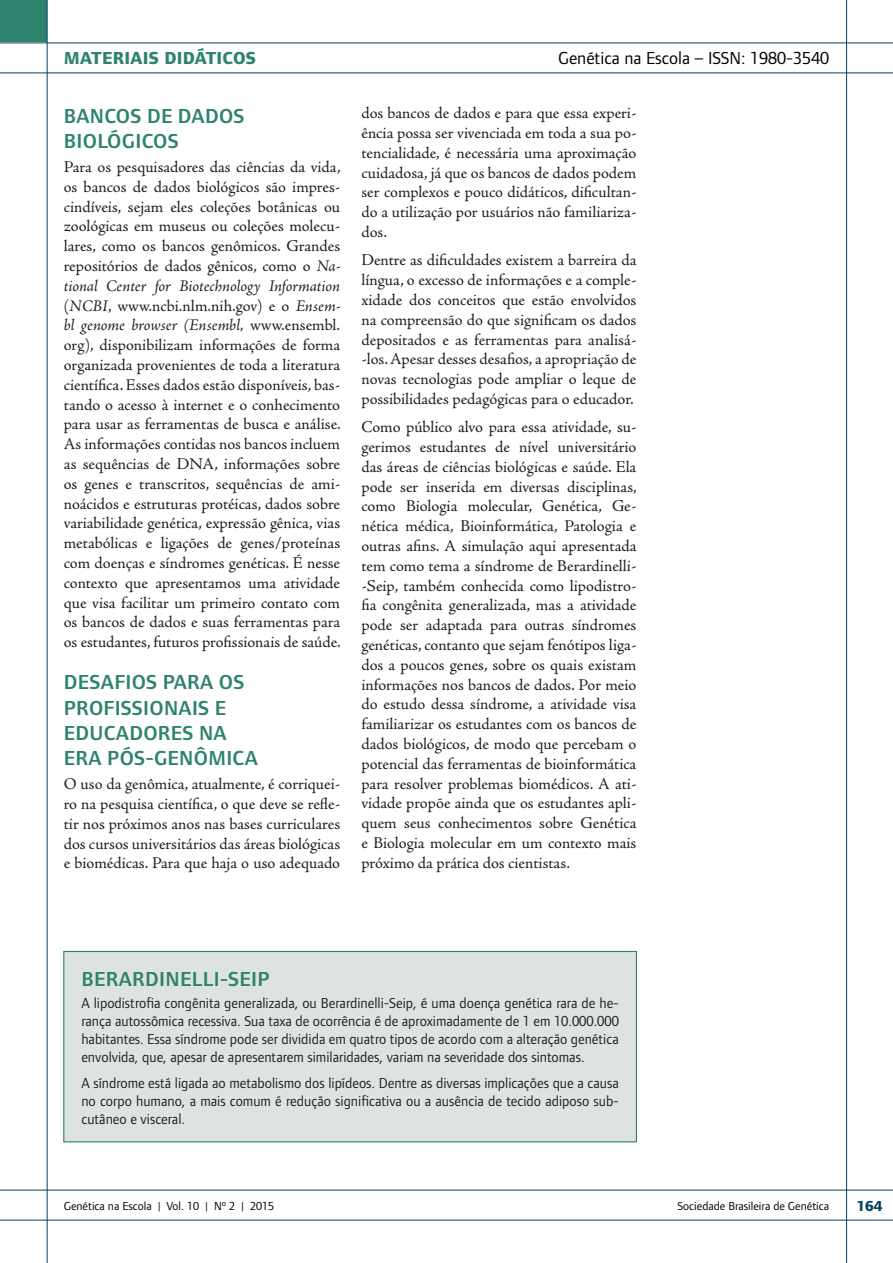
<style>
.page{position:relative;width:893px;height:1263px;background:#fff}
.page>*{position:absolute;margin:0;border:0;box-sizing:border-box;transform-origin:0 0}
.Subtítulo{font:600 21px/25.2px "Foundry Form Sans";letter-spacing:.015em;color:#2e836e}
.t1{font:18px "Foundry Form Sans";color:#000}
.t2{font:800 18px "Foundry Form Sans";letter-spacing:.015em;color:#2e836e}
.Texto{font:16.5px/19.8px "Adobe Jenson Pro";color:#231f20;text-align:justify}
.Legenda{font:15px/18px "Foundry Form Sans";color:#231f20;text-align:justify;scale:.96 1}
.t3{font:800 15px "Foundry Form Sans";color:#014260}
.t4{font:12px "Foundry Form Sans";color:#000}
.s1{font-style:italic}
</style>
<div class="page">
<div style="left:64px;top:951px;width:572px;height:191px;background:#dde4e0"></div>
<div style="left:63px;top:951px;width:574px;height:191px;border:1px solid #2e836e"></div>
<div style="left:0;top:0;width:47px;height:42px;background:#2e836e"></div>
<hr style="left:47px;top:0;width:1px;height:1263px;background:#014260">
<hr style="left:846px;top:0;width:1px;height:1263px;background:#014260">
<hr style="left:0;top:1190px;width:893px;height:1px;background:#014260">
<hr style="left:0;top:1220px;width:893px;height:1px;background:#014260">
<hr style="left:0;top:43px;width:893px;height:1px;background:#014260">
<hr style="left:0;top:73px;width:893px;height:1px;background:#014260">
<p class="t2" style="left:64px;top:48px;width:194px">MATERIAIS DIDÁTICOS</p>
<p class="Subtítulo" style="left:64px;top:103px;width:182px">BANCOS DE DADOS<br>BIOLÓGICOS</p>
<p class="Texto" style="left:64px;top:157px;width:278px">Para os pesquisadores das ciências da vida, os bancos de dados biológicos são impres&shy;cindíveis, sejam eles coleções botânicas ou zoológicas em museus ou coleções molecu&shy;lares, como os bancos genômicos. Grandes repositórios de dados gênicos, como o <span class="s1">Na&shy;tional Center for Biotechnology Information </span>(<span class="s1">NCBI</span>, www.ncbi.nlm.nih.gov) e o <span class="s1">Ensem&shy;bl genome browser (Ensembl,</span> www.ensembl. org), disponibilizam informações de forma organizada provenientes de toda a literatura científica. Esses dados estão disponíveis, bas&shy;tando o acesso à internet e o conhecimento para usar as ferramentas de busca e análise.<br>As informações contidas nos bancos incluem as sequências de DNA, informações sobre os genes e transcritos, sequências de ami&shy;noácidos e estruturas protéicas, dados sobre variabilidade genética, expressão gênica, vias metabólicas e ligações de genes/proteínas com doenças e síndromes genéticas. É nesse contexto que apresentamos uma atividade que visa facilitar um primeiro contato com os bancos de dados e suas ferramentas para os estudantes, futuros profissionais de saúde.</p>
<p class="Subtítulo" style="left:64px;top:670px;width:195px">DESAFIOS PARA OS<br>PROFISSIONAIS E<br>EDUCADORES NA<br>ERA PÓS-GENÔMICA</p>
<p class="Texto" style="left:64px;top:774px;width:278px">O uso da genômica, atualmente, é corriquei&shy;ro na pesquisa científica, o que deve se refle&shy;tir nos próximos anos nas bases curriculares dos cursos universitários das áreas biológicas e biomédicas. Para que haja o uso adequado</p>
<p class="t1" style="left:558px;top:48px;width:273px">Genética na Escola – ISSN: 1980-3540</p>
<p class="Texto" style="left:361px;top:103px;width:276px">dos bancos de dados e para que essa experi&shy;ência possa ser vivenciada em toda a sua po&shy;tencialidade, é necessária uma aproximação cuidadosa, já que os bancos de dados podem ser complexos e pouco didáticos, dificultan&shy;do a utilização por usuários não familiariza&shy;dos.</p>
<p class="Texto" style="left:361px;top:251px;width:276px">Dentre as dificuldades existem a barreira da língua, o excesso de informações e a comple&shy;xidade dos conceitos que estão envolvidos na compreensão do que significam os dados depositados e as ferramentas para analisá--los. Apesar desses desafios, a apropriação de novas tecnologias pode ampliar o leque de possibilidades pedagógicas para o educador.</p>
<p class="Texto" style="left:361px;top:417px;width:277px">Como público alvo para essa atividade, su&shy;gerimos estudantes de nível universitário das áreas de ciências biológicas e saúde. Ela pode ser inserida em diversas disciplinas, como Biologia molecular, Genética, Ge&shy;nética médica, Bioinformática, Patologia e outras afins. A simulação aqui apresentada tem como tema a síndrome de Berardinelli--Seip, também conhecida como lipodistro&shy;fia congênita generalizada, mas a atividade pode ser adaptada para outras síndromes genéticas, contanto que sejam fenótipos liga&shy;dos a poucos genes, sobre os quais existam informações nos bancos de dados. Por meio do estudo dessa síndrome, a atividade visa familiarizar os estudantes com os bancos de dados biológicos, de modo que percebam o potencial das ferramentas de bioinformática para resolver problemas biomédicos. A ati&shy;vidade propõe ainda que os estudantes apli&shy;quem seus conhecimentos sobre Genética e Biologia molecular em um contexto mais próximo da prática dos cientistas.</p>
<p class="Subtítulo" style="left:81px;top:966px;width:190px">BERARDINELLI-SEIP</p>
<p class="Legenda" style="left:81px;top:994px;width:561px">A lipodistrofia congênita generalizada, ou Berardinelli-Seip, é uma doença genética rara de he&shy;rança autossômica recessiva. Sua taxa de ocorrência é de aproximadamente de 1 em 10.000.000 habitantes. Essa síndrome pode ser dividida em quatro tipos de acordo com a alteração genética envolvida, que, apesar de apresentarem similaridades, variam na severidade dos sintomas.</p>
<p class="Legenda" style="left:81px;top:1074px;width:561px">A síndrome está ligada ao metabolismo dos lipídeos. Dentre as diversas implicações que a causa no corpo humano, a mais comum é redução significativa ou a ausência de tecido adiposo sub&shy;cutâneo e visceral.</p>
<p class="t4" style="left:64px;top:1199px;width:212px">Genética na Escola | Vol. 10 | Nº 2 | 2015</p>
<p class="t4" style="left:677px;top:1199px;width:153px">Sociedade Brasileira de Genética</p>
<p class="t3" style="left:857px;top:1197px;width:27px">164</p>
</div>
